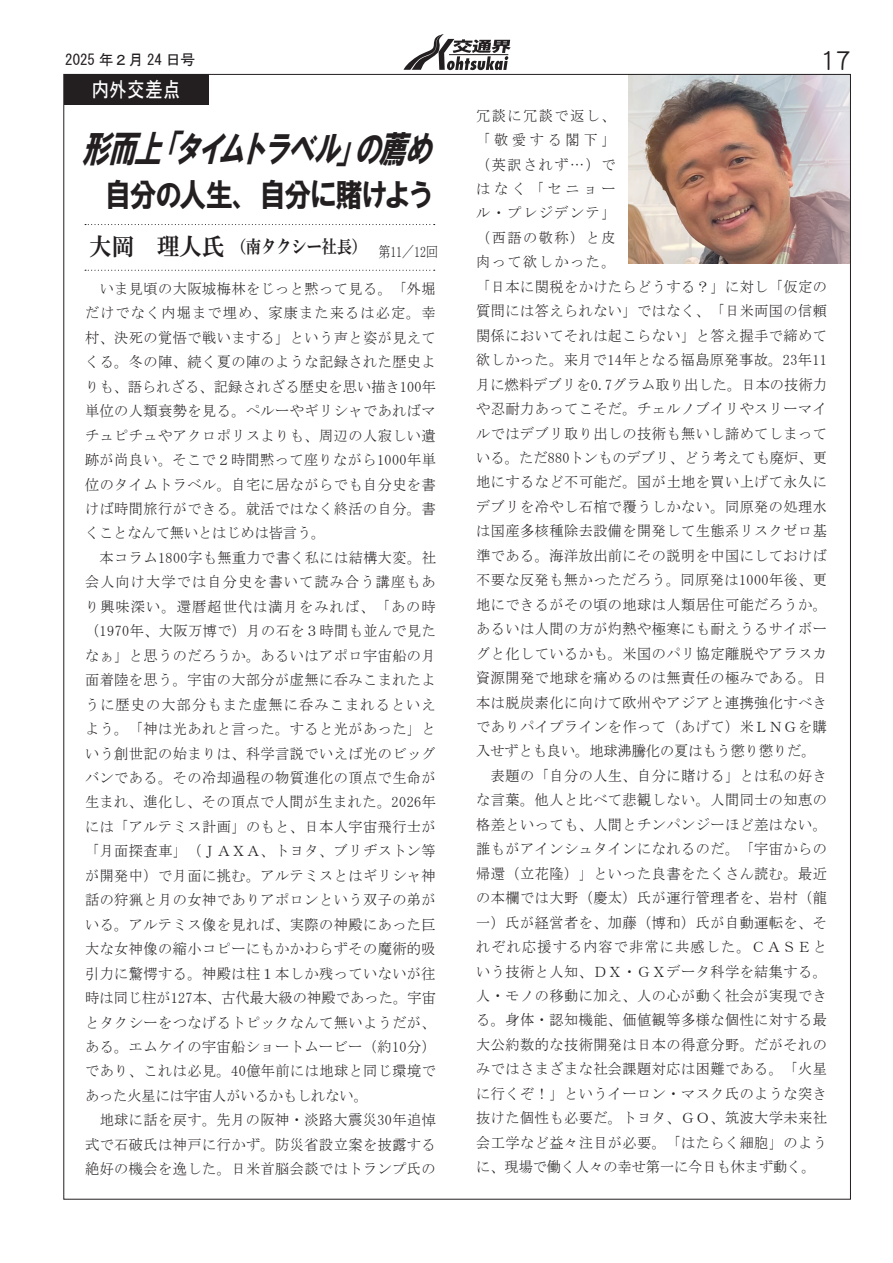
<style>
.page{position:relative;width:893px;height:1263px;background:#fff}
.page>*{position:absolute;margin:0;border:0;box-sizing:border-box;transform-origin:0 0}
.t1{font:italic 37.2px "HG Soei Kakugothic UB";color:#231f20;scale:.74 1}
.t2{font:31.95px "HG Soei Kakugothic UB";letter-spacing:-.08em;color:#231f20;scale:.86 1}
.t3{font:25.5px "DF Maru Gothic Md WINP RKSJ H";color:#231f20}
.t4{font:21.3px "MS Gothic";color:#fff;scale:.84 1}
.t5{font:18px "HG Mincho E";color:#231f20;scale:.84 1}
.t6{font:14.85px/24.5px "MS Mincho";letter-spacing:.035em;color:#231f20;scale:.95 1}
.t7{font:14.85px "MS Gothic";color:#231f20}
.s1{font-size:24.45px}
</style>
<div class="page">
<svg style="left:404px;top:34px;width:107px;height:36px"></svg>
<img style="left:628px;top:76px;width:221px;height:187px">
<div style="left:64px;top:74px;width:144px;height:31px;background:#231f20"></div>
<svg style="left:85px;top:270px;width:350px;height:1px"></svg>
<svg style="left:85px;top:224px;width:350px;height:1px"></svg>
<p class="t7" style="left:65px;top:52px;width:132px">2025 年２月 24 日号</p>
<h3 class="t3" style="left:821px;top:48px;width:31px">17</h3>
<h3 class="t4" style="left:91px;top:79px;width:108px">内外交差点</h3>
<h1 class="t1" style="left:82px;top:130px;width:487px">形而上「タイムトラベル」の薦め</h1>
<h2 class="t2" style="left:104px;top:179px;width:385px">自分の人生、自分に賭けよう</h2>
<p class="t5" style="left:89px;top:237px;width:417px"><span class="s1">大岡　理人氏</span>（南タクシー社長） <sub>第11／12回</sub></p>
<p class="t6" style="left:85px;top:276px;width:371px">　いま見頃の大阪城梅林をじっと黙って見る。「外堀だけでなく内堀まで埋め、家康また来るは必定。幸村、決死の覚悟で戦いまする」という声と姿が見えてくる。冬の陣、続く夏の陣のような記録された歴史よりも、語られざる、記録されざる歴史を思い描き100年単位の人類衰勢を見る。ペルーやギリシャであればマチュピチュやアクロポリスよりも、周辺の人寂しい遺跡が尚良い。そこで２時間黙って座りながら1000年単位のタイムトラベル。自宅に居ながらでも自分史を書けば時間旅行ができる。就活ではなく終活の自分。書くことなんて無いとはじめは皆言う。<br>　本コラム1800字も無重力で書く私には結構大変。社会人向け大学では自分史を書いて読み合う講座もあり興味深い。還暦超世代は満月をみれば、「あの時（1970年、大阪万博で）月の石を３時間も並んで見たなぁ」と思うのだろうか。あるいはアポロ宇宙船の月面着陸を思う。宇宙の大部分が虚無に呑みこまれたように歴史の大部分もまた虚無に呑みこまれるといえよう。「神は光あれと言った。すると光があった」という創世記の始まりは、科学言説でいえば光のビッグバンである。その冷却過程の物質進化の頂点で生命が生まれ、進化し、その頂点で人間が生まれた。2026年には「アルテミス計画」のもと、日本人宇宙飛行士が「月面探査車」（ＪＡＸＡ、トヨタ、ブリヂストン等が開発中）で月面に挑む。アルテミスとはギリシャ神話の狩猟と月の女神でありアポロンという双子の弟がいる。アルテミス像を見れば、実際の神殿にあった巨大な女神像の縮小コピーにもかかわらずその魔術的吸引力に驚愕する。神殿は柱１本しか残っていないが往時は同じ柱が127本、古代最大級の神殿であった。宇宙とタクシーをつなげるトピックなんて無いようだが、ある。エムケイの宇宙船ショートムービー（約10分）であり、これは必見。40億年前には地球と同じ環境であった火星には宇宙人がいるかもしれない。<br>　地球に話を戻す。先月の阪神・淡路大震災30年追悼式で石破氏は神戸に行かず。防災省設立案を披露する絶好の機会を逸した。日米首脳会談ではトランプ氏の</p>
<p class="t6" style="left:476px;top:103px;width:371px">冗談に冗談で返し、<br>「敬愛する閣下」<br>（英訳されず…）で<br>はなく「セニョー<br>ル・プレジデンテ」<br>（西語の敬称）と皮<br>肉って欲しかった。<br>「日本に関税をかけたらどうする？」に対し「仮定の質問には答えられない」ではなく、「日米両国の信頼関係においてそれは起こらない」と答え握手で締めて欲しかった。来月で14年となる福島原発事故。23年11月に燃料デブリを0.7グラム取り出した。日本の技術力や忍耐力あってこそだ。チェルノブイリやスリーマイルではデブリ取り出しの技術も無いし諦めてしまっている。ただ880トンものデブリ、どう考えても廃炉、更地にするなど不可能だ。国が土地を買い上げて永久にデブリを冷やし石棺で覆うしかない。同原発の処理水は国産多核種除去設備を開発して生態系リスクゼロ基準である。海洋放出前にその説明を中国にしておけば不要な反発も無かっただろう。同原発は1000年後、更地にできるがその頃の地球は人類居住可能だろうか。あるいは人間の方が灼熱や極寒にも耐えうるサイボーグと化しているかも。米国のパリ協定離脱やアラスカ資源開発で地球を痛めるのは無責任の極みである。日本は脱炭素化に向けて欧州やアジアと連携強化すべきでありパイプラインを作って（あげて）米ＬＮＧを購入せずとも良い。地球沸騰化の夏はもう懲り懲りだ。　表題の「自分の人生、自分に賭ける」とは私の好きな言葉。他人と比べて悲観しない。人間同士の知恵の格差といっても、人間とチンパンジーほど差はない。誰もがアインシュタインになれるのだ。「宇宙からの帰還（立花隆）」といった良書をたくさん読む。最近の本欄では大野（慶太）氏が運行管理者を、岩村（龍一）氏が経営者を、加藤（博和）氏が自動運転を、それぞれ応援する内容で非常に共感した。ＣＡＳＥという技術と人知、ＤＸ・ＧＸデータ科学を結集する。人・モノの移動に加え、人の心が動く社会が実現できる。身体・認知機能、価値観等多様な個性に対する最大公約数的な技術開発は日本の得意分野。だがそれのみではさまざまな社会課題対応は困難である。「火星に行くぞ！」というイーロン・マスク氏のような突き抜けた個性も必要だ。トヨタ、ＧＯ、筑波大学未来社会工学など益々注目が必要。「はたらく細胞」のように、現場で働く人々の幸せ第一に今日も休まず動く。</p>
</div>
